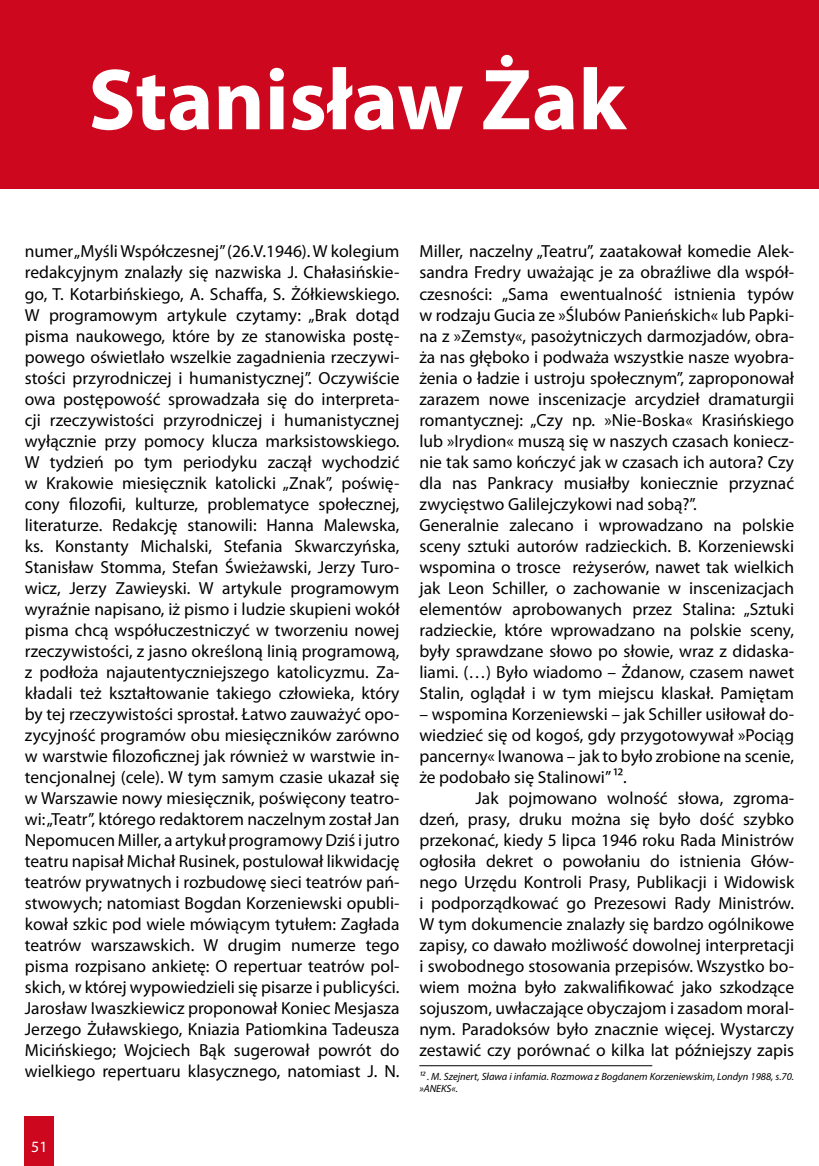
<style>
.page{position:relative;width:819px;height:1166px;background:#fff}
.page>*{position:absolute;margin:0;border:0;box-sizing:border-box;transform-origin:0 0}
.t1{font:700 87.5px "Myriad Pro";color:#fff}
.t2{font:17.5px/21px "Myriad Pro";color:#000;text-align:justify}
.t3{font:15.75px "Myriad Pro";color:#fff}
.t4{font:italic 10.5px/12.6px "Myriad Pro";color:#000}
</style>
<div class="page">
<div style="left:0;top:0;width:819px;height:189px;background:#cc071e"></div>
<div style="left:25px;top:1116px;width:29px;height:50px;background:#cc071e"></div>
<hr style="left:419px;top:1065px;width:233px;height:1px;background:#000">
<h1 class="t1" style="left:88px;top:43px;width:539px">Stanisław Żak</h1>
<p class="t2" style="left:25px;top:241px;width:376px">numer „Myśli Współczesnej” (26.V.1946). W kolegium redakcyjnym znalazły się nazwiska J. Chałasińskie&shy;go, T. Kotarbińskiego, A. Schaffa, S. Żółkiewskiego.<br>W programowym artykule czytamy: „Brak dotąd pisma naukowego, które by ze stanowiska postę&shy;powego oświetlało wszelkie zagadnienia rzeczywi&shy;stości przyrodniczej i humanistycznej”. Oczywiście owa postępowość sprowadzała się do interpreta&shy;cji rzeczywistości przyrodniczej i humanistycznej wyłącznie przy pomocy klucza marksistowskiego.<br>W tydzień po tym periodyku zaczął wychodzić w Krakowie miesięcznik katolicki „Znak”, poświę&shy;cony filozofii, kulturze, problematyce społecznej, literaturze. Redakcję stanowili: Hanna Malewska, ks. Konstanty Michalski, Stefania Skwarczyńska, Stanisław Stomma, Stefan Świeżawski, Jerzy Turo&shy;wicz, Jerzy Zawieyski. W artykule programowym wyraźnie napisano, iż pismo i ludzie skupieni wokół pisma chcą współuczestniczyć w tworzeniu nowej rzeczywistości, z jasno określoną linią programową, z podłoża najautentyczniejszego katolicyzmu. Za&shy;kładali też kształtowanie takiego człowieka, który by tej rzeczywistości sprostał. Łatwo zauważyć opo&shy;zycyjność programów obu miesięczników zarówno w warstwie filozoficznej jak również w warstwie in&shy;tencjonalnej (cele). W tym samym czasie ukazał się w Warszawie nowy miesięcznik, poświęcony teatro&shy;wi: „Teatr”, którego redaktorem naczelnym został Jan Nepomucen Miller, a artykuł programowy Dziś i jutro teatru napisał Michał Rusinek, postulował likwidację teatrów prywatnych i rozbudowę sieci teatrów pań&shy;stwowych; natomiast Bogdan Korzeniewski opubli&shy;kował szkic pod wiele mówiącym tytułem: Zagłada teatrów warszawskich. W drugim numerze tego pisma rozpisano ankietę: O repertuar teatrów pol&shy;skich, w której wypowiedzieli się pisarze i publicyści.<br>Jarosław Iwaszkiewicz proponował Koniec Mesjasza Jerzego Żuławskiego, Kniazia Patiomkina Tadeusza Micińskiego; Wojciech Bąk sugerował powrót do wielkiego repertuaru klasycznego, natomiast J. N.</p>
<p class="t2" style="left:419px;top:241px;width:376px;text-align:left">Miller, naczelny „Teatru”, zaatakował komedie Alek&shy;sandra Fredry uważając je za obraźliwe dla współ&shy;czesności: „Sama ewentualność istnienia typów w rodzaju Gucia ze »Ślubów Panieńskich« lub Papki&shy;na z »Zemsty«, pasożytniczych darmozjadów, obra&shy;ża nas głęboko i podważa wszystkie nasze wyobra&shy;żenia o ładzie i ustroju społecznym”, zaproponował zarazem nowe inscenizacje arcydzieł dramaturgii romantycznej: „Czy np. »Nie-Boska« Krasińskiego lub »Irydion« muszą się w naszych czasach koniecz&shy;nie tak samo kończyć jak w czasach ich autora? Czy dla nas Pankracy musiałby koniecznie przyznać zwycięstwo Galilejczykowi nad sobą?”.<br>Generalnie zalecano i wprowadzano na polskie sceny sztuki autorów radzieckich. B. Korzeniewski wspomina o trosce reżyserów, nawet tak wielkich jak Leon Schiller, o zachowanie w inscenizacjach elementów aprobowanych przez Stalina: „Sztuki radzieckie, które wprowadzano na polskie sceny, były sprawdzane słowo po słowie, wraz z didaska&shy;liami. (…) Było wiadomo – Żdanow, czasem nawet Stalin, oglądał i w tym miejscu klaskał. Pamiętam</p>
<p class="t2" style="left:419px;top:703px;width:376px">– wspomina Korzeniewski – jak Schiller usiłował do&shy;wiedzieć się od kogoś, gdy przygotowywał »Pociąg pancerny« Iwanowa – jak to było zrobione na scenie, że podobało się Stalinowi” ¹².</p>
<p class="t2" style="left:419px;top:787px;width:376px;text-indent:56px">Jak pojmowano wolność słowa, zgroma&shy;dzeń, prasy, druku można się było dość szybko przekonać, kiedy 5 lipca 1946 roku Rada Ministrów ogłosiła dekret o powołaniu do istnienia Głów&shy;nego Urzędu Kontroli Prasy, Publikacji i Widowisk i podporządkować go Prezesowi Rady Ministrów.<br>W tym dokumencie znalazły się bardzo ogólnikowe zapisy, co dawało możliwość dowolnej interpretacji i swobodnego stosowania przepisów. Wszystko bo&shy;wiem można było zakwalifikować jako szkodzące sojuszom, uwłaczające obyczajom i zasadom moral&shy;nym. Paradoksów było znacznie więcej. Wystarczy zestawić czy porównać o kilka lat późniejszy zapis</p>
<p class="t4" style="left:419px;top:1069px;width:376px">¹² . M. Szejnert, Sława i infamia. Rozmowa z Bogdanem Korzeniewskim, Londyn 1988, s.70. »ANEKS«.</p>
<p class="t3" style="left:31px;top:1137px;width:18px">51</p>
</div>
